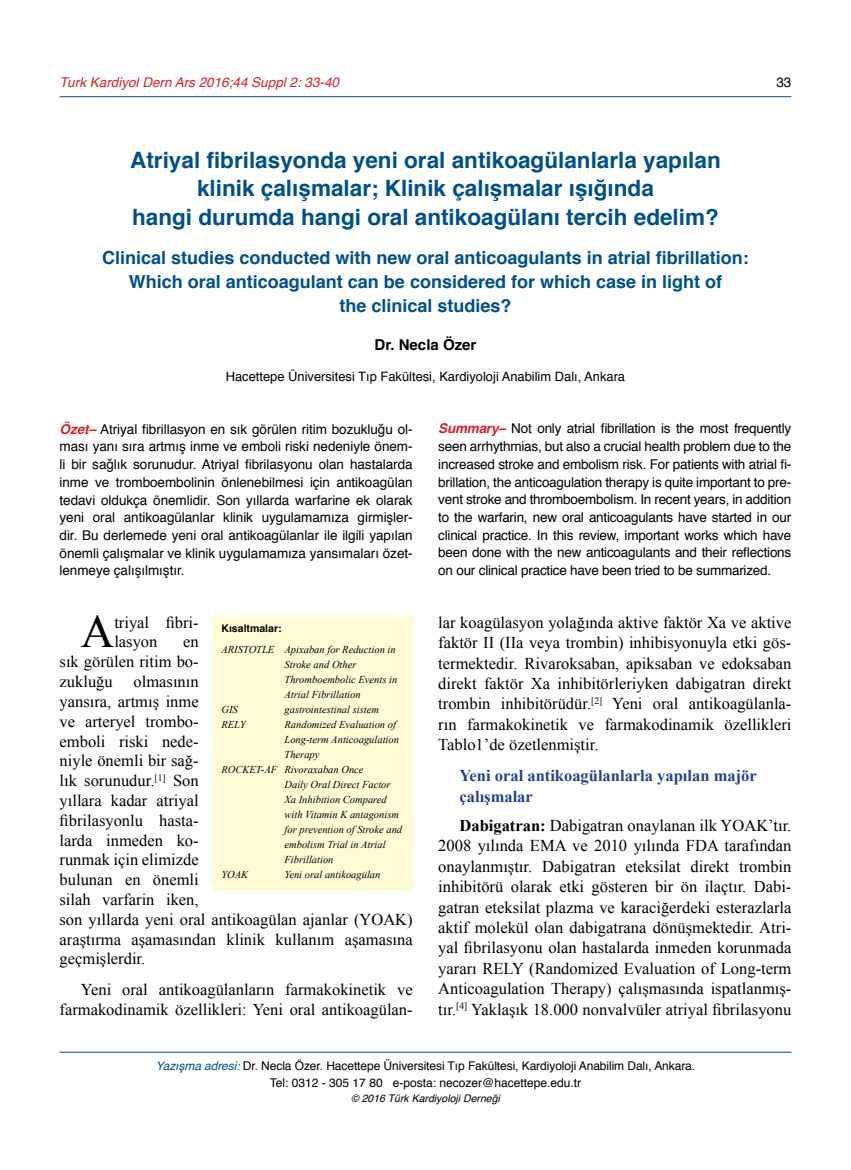
<style>
.page{position:relative;width:851px;height:1170px;background:#fff}
.page>*{position:absolute;margin:0;border:0;box-sizing:border-box;transform-origin:0 0}
.t1{font:46.35px "Times New Roman";color:#000}
.t2{font:700 22.5px/28.5px "Helvetica";color:#00508a;text-align:center}
.t3{font:700 18px/24px "Helvetica";color:#00508a;text-align:center}
.t4{font:16.5px/19.8px "Times New Roman";color:#000;text-align:justify}
.t5{font:700 16.5px/20.4px "Times New Roman";color:#25408f}
.t6{font:700 15px "Helvetica";color:#000}
.t7{font:13.5px/17.7px "Helvetica";letter-spacing:-.005em;color:#000;text-align:justify}
.t8{font:italic 13.5px "Helvetica";color:#d2232a}
.t9{font:12.9px "Helvetica";color:#000}
.t10{font:12px/16.8px "Helvetica";letter-spacing:-.005em;color:#000;text-align:center}
.t11{font:italic 10.5px "Times New Roman";color:#000}
.t12{font:italic 10.5px "Helvetica";color:#000}
.t13{font:700 10.5px "Helvetica";color:#000}
.s1{font-weight:700;font-style:italic;color:#d2232a}
.s2{font-weight:700}
.s3{font-style:italic;color:#00508a}
</style>
<div class="page">
<hr style="left:60px;top:96px;width:731px;height:1px;background:#00508a">
<hr style="left:60px;top:1051px;width:731px;height:1px;background:#00508a">
<div style="left:212px;top:617px;width:200px;height:273px;background:#fffcd5"></div>
<div style="left:211px;top:616px;width:201px;height:274px;border:2px solid #fffcd5"></div>
<p class="t8" style="left:60px;top:71px;width:281px">Turk Kardiyol Dern Ars 2016;44 Suppl 2: 33-40</p>
<h2 class="t2" style="left:130px;top:147px;width:592px">Atriyal fibrilasyonda yeni oral antikoagülanlarla yapılan klinik çalışmalar; Klinik çalışmalar ışığında<br>hangi durumda hangi oral antikoagülanı tercih edelim?</h2>
<p class="t3" style="left:102px;top:247px;width:648px">Clinical studies conducted with new oral anticoagulants in atrial fibrillation:<br>Which oral anticoagulant can be considered for which case in light of<br>the clinical studies?</p>
<p class="t6" style="left:374px;top:334px;width:103px">Dr. Necla Özer</p>
<p class="t9" style="left:226px;top:367px;width:401px">Hacettepe Üniversitesi Tıp Fakültesi, Kardiyoloji Anabilim Dalı, Ankara</p>
<p class="t7" style="left:776px;top:74px;width:17px">33</p>
<p class="t7" style="left:60px;top:421px;width:354px"><span class="s1">Özet–</span> Atriyal fibrillasyon en sık görülen ritim bozukluğu ol&shy;ması yanı sıra artmış inme ve emboli riski nedeniyle önem&shy;li bir sağlık sorunudur. Atriyal fibrilasyonu olan hastalarda inme ve tromboembolinin önlenebilmesi için antikoagülan tedavi oldukça önemlidir. Son yıllarda warfarine ek olarak yeni oral antikoagülanlar klinik uygulamamıza girmişler&shy;dir. Bu derlemede yeni oral antikoagülanlar ile ilgili yapılan önemli çalışmalar ve klinik uygulamamıza yansımaları özet&shy;lenmeye çalışılmıştır.</p>
<h1 class="t1" style="left:81px;top:600px;width:35px">A</h1>
<p class="t4" style="left:114px;top:612px;width:86px">triyal fibri&shy;lasyon</p>
<p class="t13" style="left:221px;top:621px;width:62px">Kısaltmalar:</p>
<p class="t11" style="left:221px;top:642px;width:176px">ARISTOTLE Apixaban for Reduction in</p>
<p class="t11" style="left:284px;top:657px;width:73px">Stroke and Other</p>
<p class="t11" style="left:284px;top:672px;width:114px">Thromboembolic Events in</p>
<p class="t11" style="left:284px;top:687px;width:78px">Atrial Fibrillation</p>
<p class="t11" style="left:221px;top:702px;width:18px">GIS</p>
<p class="t11" style="left:284px;top:702px;width:96px">gastrointestinal sistem</p>
<p class="t11" style="left:221px;top:717px;width:26px">RELY</p>
<p class="t11" style="left:284px;top:717px;width:113px">Randomized Evaluation of</p>
<p class="t11" style="left:284px;top:732px;width:116px">Long-term Anticoagulation</p>
<p class="t11" style="left:284px;top:747px;width:36px">Therapy</p>
<p class="t11" style="left:221px;top:762px;width:144px">ROCKET-AF Rivoraxaban Once</p>
<p class="t11" style="left:284px;top:777px;width:108px">Daily Oral Direct Factor</p>
<p class="t11" style="left:284px;top:792px;width:104px">Xa Inhibition Compared</p>
<p class="t11" style="left:284px;top:807px;width:116px">with Vitamin K antagonism</p>
<p class="t11" style="left:284px;top:822px;width:119px">for prevention of Stroke and</p>
<p class="t11" style="left:284px;top:837px;width:103px">embolism Trial in Atrial</p>
<p class="t11" style="left:284px;top:852px;width:51px">Fibrillation</p>
<p class="t11" style="left:221px;top:867px;width:28px">YOAK</p>
<p class="t11" style="left:284px;top:867px;width:97px">Yeni oral antikoagülan</p>
<p class="t4" style="left:60px;top:631px;width:141px;text-indent:123px">en sık görülen ritim bo&shy;zukluğu</p>
<p class="t4" style="left:60px;top:671px;width:354px;text-align:left;text-indent:74px">olmasının<br>yansıra, artmış inme<br>ve arteryel trombo-<br>emboli riski nede-<br>niyle önemli bir sağ-<br>lık sorunudur.<sup>[1]</sup> Son<br>yıllara kadar atriyal<br>fibrilasyonlu hasta-<br>larda inmeden ko-<br>runmak için elimizde<br>bulunan en önemli<br>silah varfarin iken,<br>son yıllarda yeni oral antikoagülan ajanlar (YOAK) araştırma aşamasından klinik kullanım aşamasına geçmişlerdir.</p>
<p class="t4" style="left:60px;top:979px;width:354px;text-align:right">Yeni oral antikoagülanların farmakokinetik ve farmakodinamik özellikleri: Yeni oral antikoagülan-</p>
<p class="t7" style="left:438px;top:420px;width:354px"><span class="s1">Summary–</span> Not only atrial fibrillation is the most frequently seen arrhythmias, but also a crucial health problem due to the increased stroke and embolism risk. For patients with atrial fi&shy;brillation, the anticoagulation therapy is quite important to pre&shy;vent stroke and thromboembolism. In recent years, in addition to the warfarin, new oral anticoagulants have started in our clinical practice. In this review, important works which have been done with the new anticoagulants and their reflections on our clinical practice have been tried to be summarized.</p>
<p class="t4" style="left:438px;top:611px;width:354px;line-height:20.4px">lar koagülasyon yolağında aktive faktör Xa ve aktive faktör II (IIa veya trombin) inhibisyonuyla etki gös&shy;termektedir. Rivaroksaban, apiksaban ve edoksaban direkt faktör Xa inhibitörleriyken dabigatran direkt trombin inhibitörüdür.<sup>[2]</sup> Yeni oral antikoagülanla&shy;rın farmakokinetik ve farmakodinamik özellikleri Tablo1’de özetlenmiştir.</p>
<p class="t5" style="left:459px;top:765px;width:299px">Yeni oral antikoagülanlarla yapılan majör çalışmalar</p>
<p class="t4" style="left:438px;top:814px;width:354px;line-height:20.4px;text-indent:21px"><span class="s2">Dabigatran:</span> Dabigatran onaylanan ilk YOAK’tır.<br>2008 yılında EMA ve 2010 yılında FDA tarafından onaylanmıştır. Dabigatran eteksilat direkt trombin inhibitörü olarak etki gösteren bir ön ilaçtır. Dabi&shy;gatran eteksilat plazma ve karaciğerdeki esterazlarla aktif molekül olan dabigatrana dönüşmektedir. Atri&shy;yal fibrilasyonu olan hastalarda inmeden korunmada yararı RELY (Randomized Evaluation of Long-term Anticoagulation Therapy) çalışmasında ispatlanmış&shy;tır.<sup>[4]</sup> Yaklaşık 18.000 nonvalvüler atriyal fibrilasyonu</p>
<p class="t10" style="left:156px;top:1058px;width:541px"><span class="s3">Yazışma adresi:</span> Dr. Necla Özer. Hacettepe Üniversitesi Tıp Fakültesi, Kardiyoloji Anabilim Dalı, Ankara.<br>Tel: 0312 - 305 17 80 e-posta: necozer@hacettepe.edu.tr</p>
<p class="t12" style="left:351px;top:1089px;width:150px">© 2016 Türk Kardiyoloji Derneği</p>
</div>
